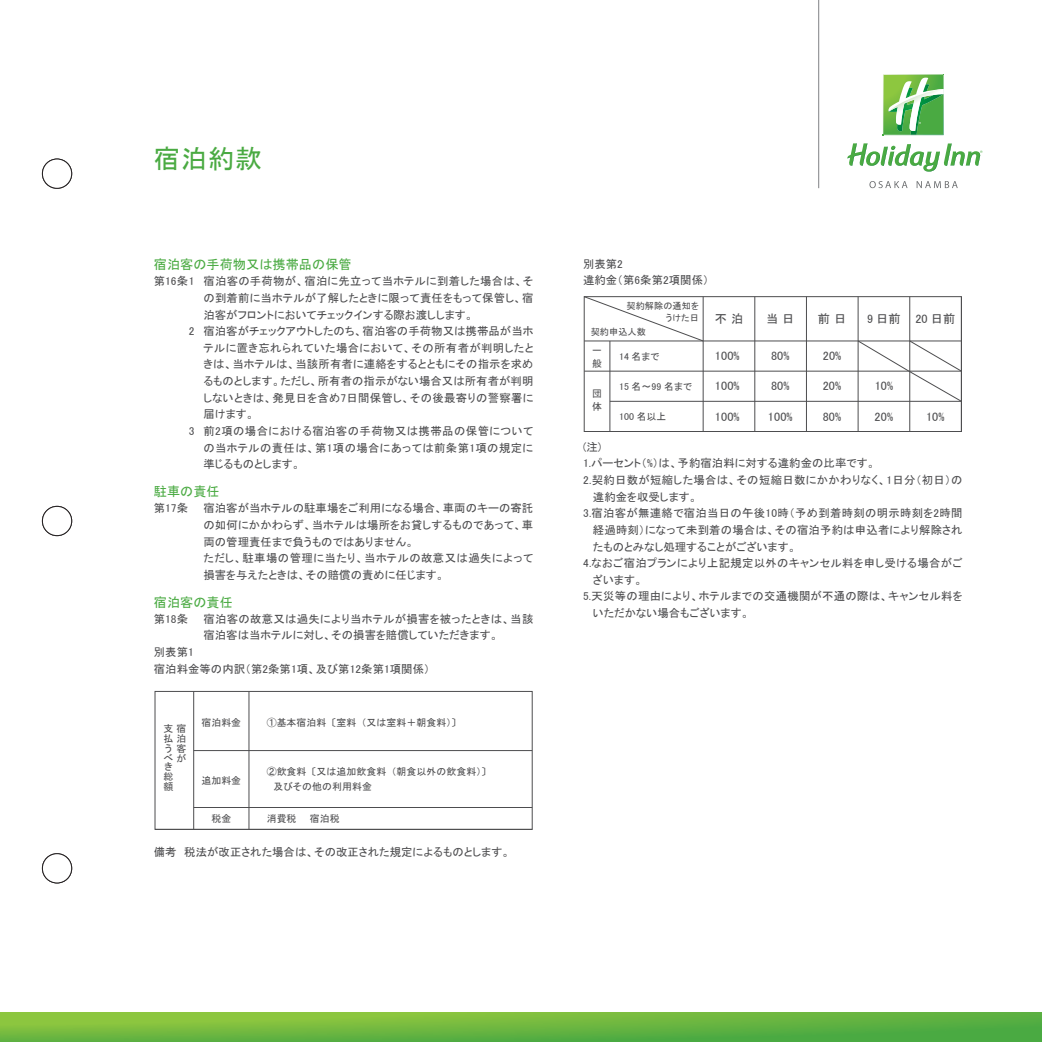
<style>
.page{position:relative;width:1042px;height:1042px;background:#fff}
.page>*{position:absolute;margin:0;border:0;box-sizing:border-box;transform-origin:0 0}
.t1{font:26.25px "MS P Gothic";color:#4aaa42}
.t2{font:13.12px "MS P Gothic";letter-spacing:.005em;color:#4aaa42}
.t3{font:12.25px "MS P Gothic";letter-spacing:.01em;color:#4d4d4f}
.t4{font:11.38px/16.6px "MS P Gothic";letter-spacing:.015em;color:#4d4d4f}
.t5{font:11.38px "MS P Gothic";letter-spacing:.035em;color:#4d4d4f}
.t6{font:11.38px "MS P Gothic";letter-spacing:.04em;color:#4d4d4f}
.t7{font:9.8px/10px "MS P Gothic";letter-spacing:.01em;color:#4d4d4f}
.t8{font:9.1px/12.1px "MS P Gothic";letter-spacing:.01em;color:#4d4d4f;text-align:right}
</style>
<div class="page">
<img style="left:0;top:1012px;width:1042px;height:30px">
<hr style="left:818px;top:0;width:1px;height:188px;background:#808285">
<svg style="left:883px;top:74px;width:61px;height:62px;background:#7fc270"></svg>
<svg style="left:847px;top:143px;width:135px;height:29px"></svg>
<svg style="left:869px;top:181px;width:38px;height:7px"></svg>
<svg style="left:916px;top:181px;width:42px;height:7px"></svg>
<div style="left:155px;top:691px;width:377px;height:138px;border:1px solid #4d4d4f"></div>
<hr style="left:155px;top:829px;width:377px;height:1px;background:#4d4d4f">
<hr style="left:249px;top:691px;width:1px;height:138px;background:#4d4d4f">
<hr style="left:193px;top:691px;width:1px;height:138px;background:#4d4d4f">
<hr style="left:194px;top:750px;width:338px;height:1px;background:#4d4d4f">
<hr style="left:194px;top:807px;width:338px;height:1px;background:#4d4d4f">
<div style="left:584px;top:296px;width:377px;height:136px;border:1px solid #4d4d4f"></div>
<hr style="left:961px;top:297px;width:1px;height:134px;background:#4d4d4f">
<hr style="left:703px;top:297px;width:1px;height:134px;background:#4d4d4f">
<hr style="left:754px;top:297px;width:1px;height:134px;background:#4d4d4f">
<hr style="left:806px;top:297px;width:1px;height:134px;background:#4d4d4f">
<hr style="left:858px;top:297px;width:1px;height:134px;background:#4d4d4f">
<hr style="left:909px;top:297px;width:1px;height:134px;background:#4d4d4f">
<hr style="left:609px;top:341px;width:1px;height:90px;background:#4d4d4f">
<hr style="left:584px;top:371px;width:377px;height:1px;background:#4d4d4f">
<hr style="left:610px;top:401px;width:351px;height:1px;background:#4d4d4f">
<hr style="left:584px;top:341px;width:377px;height:1px;background:#4d4d4f">
<svg style="left:583px;top:296px;width:121px;height:45px"></svg>
<svg style="left:857px;top:340px;width:104px;height:62px"></svg>
<div style="left:42px;top:506px;width:30px;height:30px;border:1px solid #231f20;border-radius:50%"></div>
<div style="left:42px;top:159px;width:30px;height:30px;border:1px solid #231f20;border-radius:50%"></div>
<div style="left:42px;top:853px;width:30px;height:30px;border:1px solid #231f20;border-radius:50%"></div>
<h1 class="t1" style="left:154px;top:145px;width:109px">宿泊約款</h1>
<p class="t2" style="left:154px;top:258px;width:199px">宿泊客の手荷物又は携帯品の保管</p>
<p class="t4" style="left:154px;top:273px;width:381px">第16条1 宿泊客の手荷物が、宿泊に先立って当ホテルに到着した場合は、そ</p>
<p class="t4" style="left:203px;top:289px;width:331px">の到着前に当ホテルが了解したときに限って責任をもって保管し、宿</p>
<p class="t4" style="left:203px;top:306px;width:272px">泊客がフロントにおいてチェックインする際お渡しします。</p>
<p class="t4" style="left:189px;top:323px;width:346px">2 宿泊客がチェックアウトしたのち、宿泊客の手荷物又は携帯品が当ホ</p>
<p class="t5" style="left:203px;top:342px;width:331px">テルに置き忘れられていた場合において、その所有者が判明したと</p>
<p class="t4" style="left:203px;top:356px;width:331px">きは、当ホテルは、当該所有者に連絡をするとともにその指示を求め</p>
<p class="t4" style="left:203px;top:373px;width:331px">るものとします。ただし、所有者の指示がない場合又は所有者が判明</p>
<p class="t4" style="left:203px;top:389px;width:331px">しないときは、発見日を含め7日間保管し、その後最寄りの警察署に</p>
<p class="t4" style="left:203px;top:406px;width:52px">届けます。</p>
<p class="t6" style="left:189px;top:425px;width:346px">3 前2項の場合における宿泊客の手荷物又は携帯品の保管について</p>
<p class="t5" style="left:203px;top:442px;width:331px">の当ホテルの責任は、第1項の場合にあっては前条第1項の規定に</p>
<p class="t4" style="left:203px;top:456px;width:98px">準じるものとします。</p>
<p class="t2" style="left:154px;top:485px;width:67px">駐車の責任</p>
<p class="t4" style="left:154px;top:500px;width:36px">第17条</p>
<p class="t4" style="left:203px;top:500px;width:331px">宿泊客が当ホテルの駐車場をご利用になる場合、車両のキーの寄託の如何にかかわらず、当ホテルは場所をお貸しするものであって、車両の管理責任まで負うものではありません。<br>ただし、駐車場の管理に当たり、当ホテルの故意又は過失によって損害を与えたときは、その賠償の責めに任じます。</p>
<p class="t2" style="left:154px;top:595px;width:81px">宿泊客の責任</p>
<p class="t4" style="left:154px;top:610px;width:36px">第18条</p>
<p class="t4" style="left:203px;top:610px;width:331px">宿泊客の故意又は過失により当ホテルが損害を被ったときは、当該宿泊客は当ホテルに対し、その損害を賠償していただきます。</p>
<p class="t4" style="left:154px;top:644px;width:277px">別表第1<br>宿泊料金等の内訳（第2条第1項、及び第12条第1項関係）</p>
<p class="t7" style="left:163px;top:723px;width:24px">支宿払泊う<br>べが</p>
<p class="t7" style="left:163px;top:761px;width:11px;text-align:justify">き総額</p>
<p class="t7" style="left:176px;top:743px;width:11px">客</p>
<p class="t7" style="left:201px;top:717px;width:41px">宿泊料金</p>
<p class="t7" style="left:201px;top:775px;width:41px">追加料金</p>
<p class="t7" style="left:211px;top:814px;width:21px">税金</p>
<p class="t7" style="left:267px;top:717px;width:191px">①基本宿泊料〔室料（又は室料＋朝食料）〕</p>
<p class="t7" style="left:267px;top:764px;width:221px;line-height:15.2px">②飲食料〔又は追加飲食料（朝食以外の飲食料）〕　及びその他の利用料金</p>
<p class="t7" style="left:267px;top:814px;width:75px">消費税　　宿泊税</p>
<p class="t4" style="left:154px;top:843px;width:358px">備考　税法が改正された場合は、その改正された規定によるものとします。</p>
<p class="t4" style="left:583px;top:255px;width:127px">別表第2<br>違約金（第6条第2項関係）</p>
<p class="t8" style="left:626px;top:300px;width:74px">契約解除の通知をうけた日</p>
<p class="t3" style="left:715px;top:313px;width:30px">不 泊</p>
<p class="t3" style="left:766px;top:313px;width:30px">当 日</p>
<p class="t3" style="left:818px;top:313px;width:30px">前 日</p>
<p class="t3" style="left:867px;top:313px;width:90px">9 日前 20 日前</p>
<p class="t3" style="left:715px;top:349px;width:26px">100%</p>
<p class="t3" style="left:771px;top:349px;width:20px">80%</p>
<p class="t3" style="left:823px;top:349px;width:20px">20%</p>
<p class="t3" style="left:715px;top:380px;width:26px">100%</p>
<p class="t3" style="left:771px;top:380px;width:20px">80%</p>
<p class="t3" style="left:823px;top:380px;width:20px">20%</p>
<p class="t3" style="left:874px;top:380px;width:20px">10%</p>
<p class="t3" style="left:715px;top:410px;width:26px">100%</p>
<p class="t3" style="left:768px;top:410px;width:26px">100%</p>
<p class="t3" style="left:823px;top:410px;width:20px">80%</p>
<p class="t3" style="left:874px;top:410px;width:20px">20%</p>
<p class="t3" style="left:926px;top:410px;width:20px">10%</p>
<p class="t8" style="left:591px;top:326px;width:57px">契約申込人数</p>
<p class="t7" style="left:592px;top:344px;width:11px;line-height:13.1px">一般</p>
<p class="t7" style="left:592px;top:387px;width:11px;line-height:13.1px">団体</p>
<p class="t7" style="left:619px;top:351px;width:42px">14 名まで</p>
<p class="t7" style="left:619px;top:381px;width:74px">15 名〜99 名まで</p>
<p class="t7" style="left:619px;top:412px;width:49px">100 名以上</p>
<p class="t4" style="left:583px;top:438px;width:20px">(注)</p>
<p class="t4" style="left:583px;top:455px;width:294px">1.パーセント（%）は、予約宿泊料に対する違約金の比率です。</p>
<p class="t4" style="left:583px;top:471px;width:381px">2.契約日数が短縮した場合は、その短縮日数にかかわりなく、1日分（初日）の</p>
<p class="t4" style="left:593px;top:488px;width:106px">違約金を収受します。</p>
<p class="t4" style="left:583px;top:505px;width:381px">3.宿泊客が無連絡で宿泊当日の午後10時（予め到着時刻の明示時刻を2時間</p>
<p class="t4" style="left:593px;top:521px;width:371px">経過時刻）になって未到着の場合は、その宿泊予約は申込者により解除され</p>
<p class="t4" style="left:593px;top:538px;width:205px">たものとみなし処理することがございます。</p>
<p class="t4" style="left:583px;top:555px;width:381px">4.なおご宿泊プランにより上記規定以外のキャンセル料を申し受ける場合がご</p>
<p class="t4" style="left:593px;top:571px;width:51px">ざいます。</p>
<p class="t4" style="left:583px;top:588px;width:381px">5.天災等の理由により、ホテルまでの交通機関が不通の際は、キャンセル料を</p>
<p class="t4" style="left:593px;top:605px;width:158px">いただかない場合もございます。</p>
</div>
